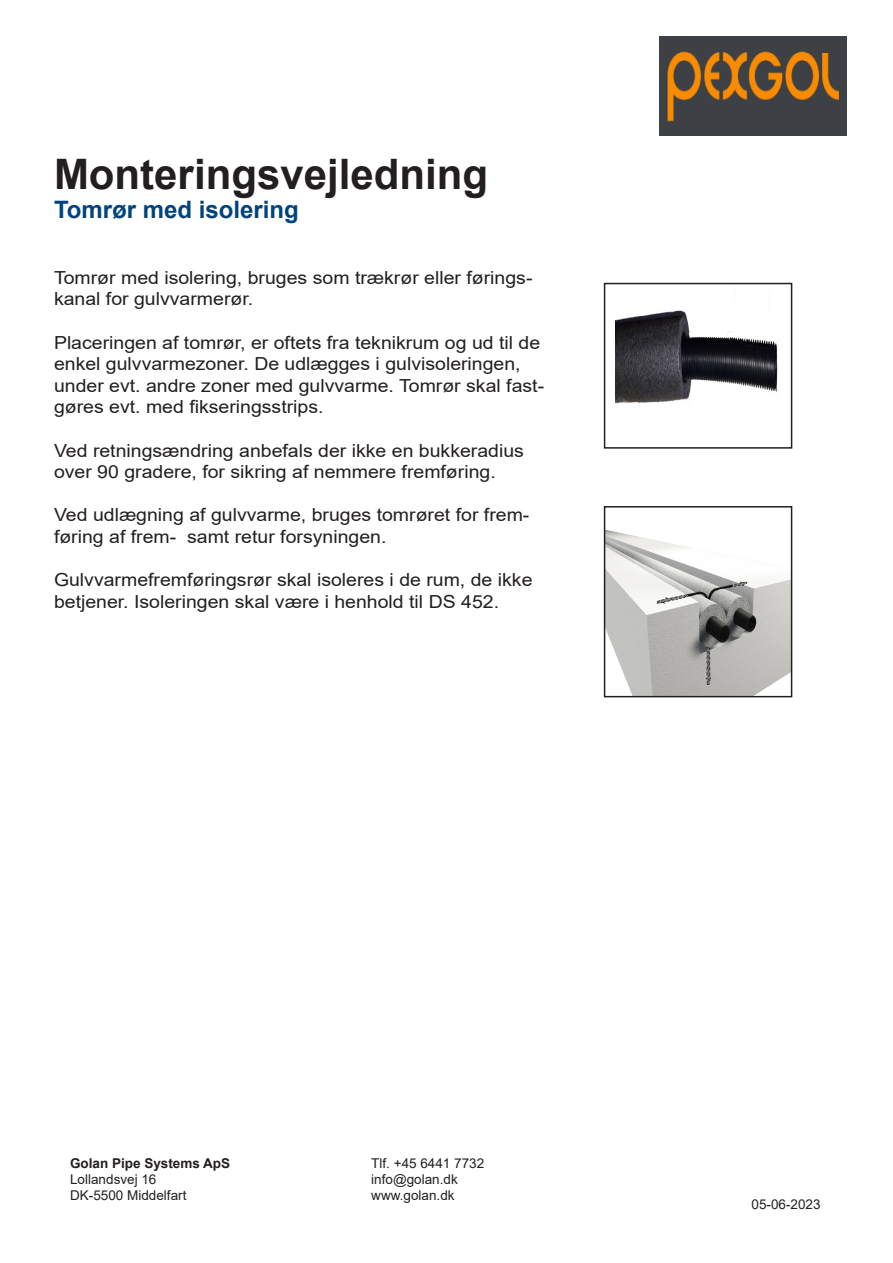
<style>
.page{position:relative;width:893px;height:1263px;background:#fff}
.page>*{position:absolute;margin:0;border:0;box-sizing:border-box;transform-origin:0 0}
.t1{font:700 42px "Arial";color:#231f20}
.t2{font:700 24px "Arial";color:#01437c}
.t3{font:18px/21.6px "Arial";color:#231f20;scale:1.08 1}
.t4{font:13.5px/16.2px "Arial";color:#231f20}
.t5{font:700 13.5px "Arial";color:#231f20}
</style>
<div class="page">
<img style="left:660px;top:37px;width:187px;height:99px">
<img style="left:607px;top:530px;width:182px;height:164px">
<div style="left:604px;top:506px;width:188px;height:191px;border:2px solid #231f20"></div>
<img style="left:615px;top:310px;width:163px;height:94px">
<div style="left:604px;top:283px;width:188px;height:166px;border:2px solid #231f20"></div>
<p class="t1" style="left:54px;top:145px;width:436px">Monteringsvejledning</p>
<p class="t2" style="left:54px;top:193px;width:246px">Tomrør med isolering</p>
<p class="t3" style="left:54px;top:266px;width:445px">Tomrør med isolering, bruges som trækrør eller førings&shy;kanal for gulvvarmerør.</p>
<p class="t3" style="left:54px;top:331px;width:455px">Placeringen af tomrør, er oftets fra teknikrum og ud til de enkel gulvvarmezoner. De udlægges i gulvisoleringen, under evt. andre zoner med gulvvarme. Tomrør skal fast&shy;gøres evt. med fikseringsstrips.</p>
<p class="t3" style="left:54px;top:439px;width:437px">Ved retningsændring anbefals der ikke en bukkeradius over 90 gradere, for sikring af nemmere fremføring.</p>
<p class="t3" style="left:54px;top:504px;width:442px">Ved udlægning af gulvvarme, bruges tomrøret for frem&shy;føring af frem- samt retur forsyningen.</p>
<p class="t3" style="left:54px;top:569px;width:445px">Gulvvarmefremføringsrør skal isoleres i de rum, de ikke betjener. Isoleringen skal være i henhold til DS 452.</p>
<p class="t5" style="left:70px;top:1154px;width:162px">Golan Pipe Systems ApS</p>
<p class="t4" style="left:70px;top:1171px;width:118px">Lollandsvej 16<br>DK-5500 Middelfart</p>
<p class="t4" style="left:371px;top:1155px;width:114px">Tlf. +45 6441 7732 info@golan.dk www.golan.dk</p>
<p class="t4" style="left:752px;top:1196px;width:71px">05-06-2023</p>
</div>
